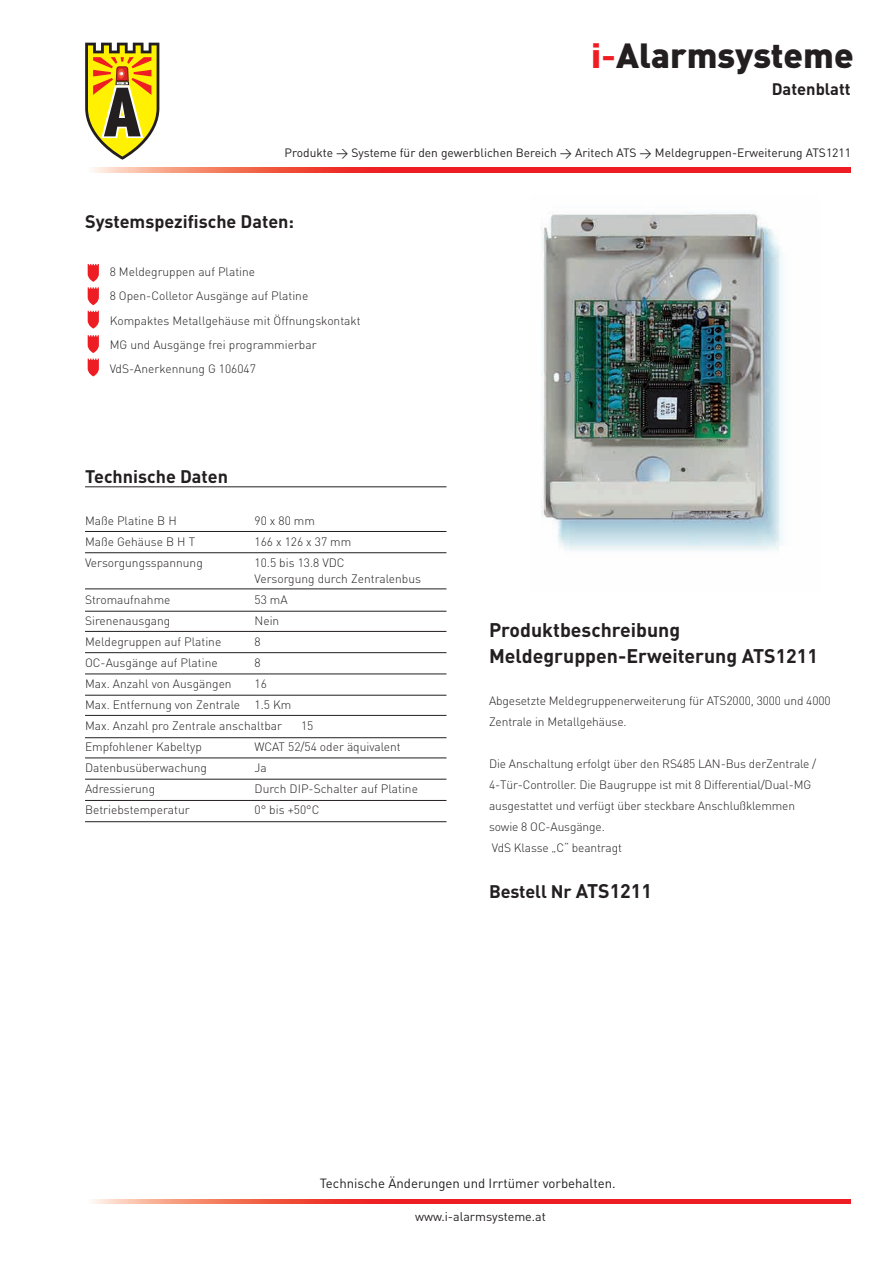
<style>
.page{position:relative;width:893px;height:1263px;background:#fff}
.page>*{position:absolute;margin:0;border:0;box-sizing:border-box;transform-origin:0 0}
.t1{font:900 34.5px "DIN";color:#231f20}
.t2{font:700 19.5px/25.5px "DIN";color:#231f20}
.t3{font:700 18px "DIN";color:#231f20}
.t4{font:700 16.5px "DIN";color:#231f20}
.t5{font:13.2px "DIN";color:#231f20}
.t6{font:12.45px "DIN";color:#231f20}
.t7{font:300 12px/21px "DIN";color:#231f20}
.t8{font:12px "DIN";color:#231f20}
.s1{color:#ee1d23}
.s2{font-weight:700;color:#ee1d23}
.s3{font-size:19.5px}
</style>
<div class="page">
<svg style="left:85px;top:43px;width:74px;height:117px"></svg>
<svg style="left:92px;top:1199px;width:758px;height:4px;background:#f03f3b"></svg>
<svg style="left:92px;top:168px;width:758px;height:4px;background:#f03f3b"></svg>
<img style="left:541px;top:212px;width:241px;height:339px">
<hr style="left:85px;top:486px;width:361px;height:1px;background:#231f20">
<hr style="left:85px;top:552px;width:361px;height:1px;background:#231f20">
<hr style="left:85px;top:611px;width:361px;height:1px;background:#231f20">
<hr style="left:85px;top:631px;width:361px;height:1px;background:#231f20">
<hr style="left:85px;top:652px;width:361px;height:1px;background:#231f20">
<hr style="left:85px;top:674px;width:361px;height:1px;background:#231f20">
<svg style="left:88px;top:264px;width:11px;height:41px"></svg>
<svg style="left:88px;top:311px;width:11px;height:18px"></svg>
<svg style="left:88px;top:335px;width:11px;height:18px"></svg>
<svg style="left:88px;top:359px;width:11px;height:17px"></svg>
<hr style="left:85px;top:589px;width:361px;height:1px;background:#231f20">
<hr style="left:85px;top:695px;width:361px;height:1px;background:#231f20">
<hr style="left:85px;top:737px;width:361px;height:1px;background:#231f20">
<hr style="left:85px;top:758px;width:361px;height:1px;background:#231f20">
<hr style="left:85px;top:779px;width:361px;height:1px;background:#231f20">
<hr style="left:85px;top:800px;width:361px;height:1px;background:#231f20">
<hr style="left:85px;top:715px;width:361px;height:1px;background:#231f20">
<hr style="left:85px;top:821px;width:361px;height:1px;background:#231f20">
<hr style="left:85px;top:531px;width:361px;height:1px;background:#231f20">
<h1 class="t1" style="left:591px;top:33px;width:264px"><span class="s1">i</span><span class="s2">-</span>Alarmsysteme</h1>
<h3 class="t4" style="left:772px;top:78px;width:80px">Datenblatt</h3>
<p class="t8" style="left:285px;top:145px;width:568px">Produkte &gt; Systeme für den gewerblichen Bereich &gt; Aritech ATS &gt; Meldegruppen-Erweiterung ATS1211</p>
<h3 class="t3" style="left:85px;top:210px;width:211px">Systemspezifische Daten:</h3>
<p class="t7" style="left:110px;top:260px;width:252px;line-height:24px">8 Meldegruppen auf Platine<br>8 Open-Colletor Ausgänge auf Platine Kompaktes Metallgehäuse mit Öffnungskontakt MG und Ausgänge frei programmierbar VdS-Anerkennung G 106047</p>
<h3 class="t3" style="left:85px;top:464px;width:144px">Technische Daten</h3>
<p class="t7" style="left:85px;top:510px;width:93px">Maße Platine B H</p>
<p class="t7" style="left:255px;top:510px;width:62px">90 x 80 mm</p>
<p class="t7" style="left:85px;top:531px;width:112px">Maße Gehäuse B H T</p>
<p class="t7" style="left:255px;top:531px;width:98px">166 x 126 x 37 mm</p>
<p class="t7" style="left:85px;top:552px;width:119px">Versorgungsspannung</p>
<p class="t7" style="left:255px;top:554px;width:168px;line-height:16.5px">10.5 bis 13.8 VDC<br>Versorgung durch Zentralenbus</p>
<p class="t7" style="left:85px;top:589px;width:87px">Stromaufnahme</p>
<p class="t7" style="left:255px;top:589px;width:35px">53 mA</p>
<p class="t7" style="left:85px;top:610px;width:87px">Sirenenausgang</p>
<p class="t7" style="left:255px;top:610px;width:26px">Nein</p>
<p class="t7" style="left:85px;top:631px;width:138px">Meldegruppen auf Platine</p>
<p class="t7" style="left:255px;top:631px;width:8px">8</p>
<p class="t7" style="left:85px;top:652px;width:134px">OC-Ausgänge auf Platine</p>
<p class="t7" style="left:255px;top:652px;width:8px">8</p>
<p class="t7" style="left:85px;top:673px;width:148px">Max. Anzahl von Ausgängen</p>
<p class="t7" style="left:85px;top:673px;width:208px;text-indent:170px">16<br>Max. Entfernung von Zentrale 1.5 Km<br>Max. Anzahl pro Zentrale anschaltbar</p>
<p class="t7" style="left:301px;top:715px;width:14px">15</p>
<p class="t7" style="left:85px;top:736px;width:118px">Empfohlener Kabeltyp</p>
<p class="t7" style="left:255px;top:736px;width:148px">WCAT 52/54 oder äquivalent</p>
<p class="t7" style="left:85px;top:757px;width:124px">Datenbusüberwachung</p>
<p class="t7" style="left:255px;top:757px;width:14px">Ja</p>
<p class="t7" style="left:85px;top:778px;width:72px">Adressierung</p>
<p class="t7" style="left:255px;top:778px;width:165px">Durch DIP-Schalter auf Platine</p>
<p class="t7" style="left:85px;top:799px;width:106px">Betriebstemperatur</p>
<p class="t7" style="left:255px;top:799px;width:66px">0° bis +50°C</p>
<h2 class="t2" style="left:489px;top:616px;width:331px">Produktbeschreibung<br>Meldegruppen-Erweiterung ATS1211</h2>
<p class="t7" style="left:489px;top:690px;width:343px">Abgesetzte Meldegruppenerweiterung für ATS2000, 3000 und 4000<br>Zentrale in Metallgehäuse.</p>
<p class="t7" style="left:489px;top:753px;width:329px">Die Anschaltung erfolgt über den RS485 LAN-Bus derZentrale / 4-Tür-Controller. Die Baugruppe ist mit 8 Differential/Dual-MG ausgestattet und verfügt über steckbare Anschlußklemmen sowie 8 OC-Ausgänge.<br>VdS Klasse „C“ beantragt</p>
<h3 class="t3" style="left:489px;top:880px;width:165px">Bestell Nr <span class="s3">ATS1211</span></h3>
<p class="t5" style="left:320px;top:1175px;width:297px">Technische Änderungen und Irrtümer vorbehalten.</p>
<p class="t6" style="left:415px;top:1209px;width:132px">www.i-alarmsysteme.at</p>
</div>
